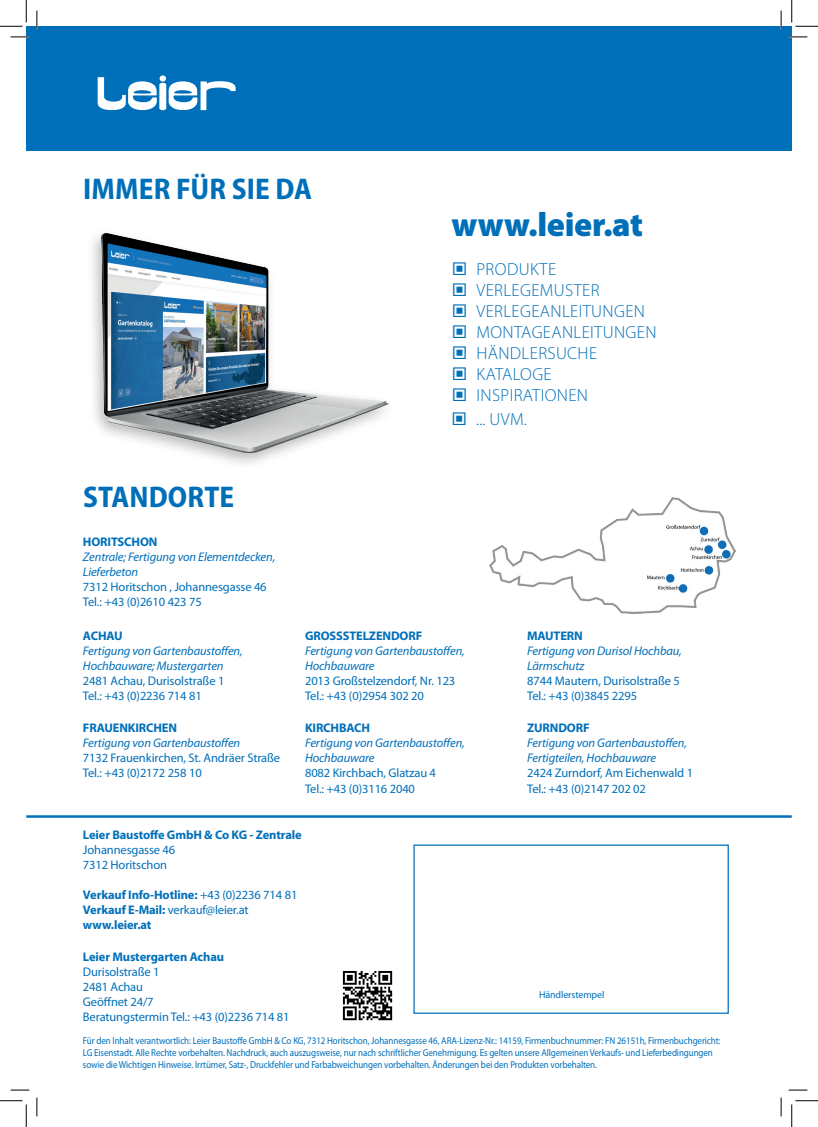
<style>
.page{position:relative;width:818px;height:1127px;background:#fff}
.page>*{position:absolute;margin:0;border:0;box-sizing:border-box;transform-origin:0 0}
.t1{font:900 33.75px "Myriad Pro";letter-spacing:-.01em;color:#006fba}
.t2{font:700 semi-condensed 30px "Myriad Pro";letter-spacing:.005em;color:#006fba}
.t3{font:300 17.5px/21px "Myriad Pro";letter-spacing:.02em;color:#006fba}
.t4{font:12.5px/15px "Myriad Pro";letter-spacing:-.01em;color:#006fba}
.t5{font:italic 12.5px/15px "Myriad Pro";letter-spacing:-.01em;color:#006fba}
.t6{font:700 12.5px/15px "Myriad Pro";letter-spacing:-.01em;color:#006fba}
.t7{font:10px/12px "Myriad Pro";letter-spacing:-.01em;color:#006fba;scale:.9 1}
.t8{font:10px "Myriad Pro";letter-spacing:-.01em;color:#006fba}
.s1{font-weight:400}
</style>
<div class="page">
<div style="left:26px;top:26px;width:766px;height:124px;background:#006fba"></div>
<svg style="left:98px;top:75px;width:138px;height:35px"></svg>
<hr style="left:26px;top:815px;width:766px;height:2px;background:#006fba">
<div style="left:413px;top:844px;width:316px;height:169px;border:1px solid #006fba"></div>
<svg style="left:342px;top:971px;width:51px;height:50px"></svg>
<svg style="left:343px;top:971px;width:49px;height:48px"></svg>
<img style="left:92px;top:233px;width:297px;height:231px">
<img style="left:489px;top:498px;width:246px;height:115px">
<svg style="left:11px;top:36px;width:18px;height:2px"></svg>
<svg style="left:788px;top:36px;width:19px;height:2px"></svg>
<svg style="left:11px;top:1089px;width:18px;height:1px"></svg>
<svg style="left:788px;top:1089px;width:19px;height:1px"></svg>
<svg style="left:36px;top:11px;width:2px;height:18px"></svg>
<svg style="left:36px;top:1097px;width:2px;height:18px"></svg>
<svg style="left:780px;top:11px;width:2px;height:18px"></svg>
<svg style="left:780px;top:1097px;width:2px;height:18px"></svg>
<svg style="left:0;top:0;width:27px;height:27px"></svg>
<svg style="left:0;top:1100px;width:27px;height:26px"></svg>
<svg style="left:791px;top:0;width:27px;height:27px"></svg>
<svg style="left:791px;top:1100px;width:27px;height:26px"></svg>
<h2 class="t2" style="left:83px;top:173px;width:230px">IMMER FÜR SIE DA</h2>
<h2 class="t2" style="left:83px;top:480px;width:152px">STANDORTE</h2>
<h1 class="t1" style="left:451px;top:205px;width:193px">www.leier.at</h1>
<h3 class="t3" style="left:476px;top:259px;width:182px">PRODUKTE<br>VERLEGEMUSTER<br>VERLEGEANLEITUNGEN<br>MONTAGEANLEITUNGEN<br>HÄNDLERSUCHE<br>KATALOGE<br>INSPIRATIONEN</h3>
<h3 class="t3" style="left:476px;top:409px;width:52px">... UVM.</h3>
<p class="t6" style="left:83px;top:534px;width:76px">HORITSCHON</p>
<p class="t5" style="left:83px;top:549px;width:194px">Zentrale; Fertigung von Elementdecken,<br>Lieferbeton</p>
<p class="t4" style="left:83px;top:579px;width:185px">7312 Horitschon , Johannesgasse 46<br>Tel.: +43 (0)2610 423 75</p>
<p class="t6" style="left:83px;top:628px;width:41px">ACHAU</p>
<p class="t5" style="left:83px;top:643px;width:161px">Fertigung von Gartenbaustoffen,<br>Hochbauware; Mustergarten</p>
<p class="t4" style="left:83px;top:673px;width:143px">2481 Achau, Durisolstraße 1<br>Tel.: +43 (0)2236 714 81</p>
<p class="t6" style="left:83px;top:720px;width:96px">FRAUENKIRCHEN</p>
<p class="t5" style="left:83px;top:735px;width:159px">Fertigung von Gartenbaustoffen</p>
<p class="t4" style="left:83px;top:750px;width:199px">7132 Frauenkirchen, St. Andräer Straße<br>Tel.: +43 (0)2172 258 10</p>
<p class="t6" style="left:305px;top:628px;width:119px">GROSSSTELZENDORF</p>
<p class="t5" style="left:305px;top:643px;width:161px">Fertigung von Gartenbaustoffen,<br>Hochbauware</p>
<p class="t4" style="left:305px;top:673px;width:152px">2013 Großstelzendorf, Nr. 123<br>Tel.: +43 (0)2954 302 20</p>
<p class="t6" style="left:305px;top:720px;width:67px">KIRCHBACH</p>
<p class="t5" style="left:305px;top:735px;width:161px">Fertigung von Gartenbaustoffen,<br>Hochbauware</p>
<p class="t4" style="left:305px;top:765px;width:132px">8082 Kirchbach, Glatzau 4<br>Tel.: +43 (0)3116 2040</p>
<p class="t6" style="left:83px;top:827px;width:220px">Leier Baustoffe GmbH &amp; Co KG - Zentrale</p>
<p class="t4" style="left:83px;top:842px;width:94px">Johannesgasse 46<br>7312 Horitschon</p>
<p class="t6" style="left:83px;top:887px;width:216px">Verkauf Info-Hotline: <span class="s1">+43 (0)2236 714 81<br></span>Verkauf E-Mail: <span class="s1">verkauf@leier.at </span>www.leier.at</p>
<p class="t6" style="left:83px;top:949px;width:143px">Leier Mustergarten Achau</p>
<p class="t4" style="left:83px;top:964px;width:208px">Durisolstraße 1<br>2481 Achau<br>Geöffnet 24/7<br>Beratungstermin Tel.: +43 (0)2236 714 81</p>
<p class="t6" style="left:527px;top:628px;width:57px">MAUTERN</p>
<p class="t5" style="left:527px;top:643px;width:156px">Fertigung von Durisol Hochbau,<br>Lärmschutz</p>
<p class="t4" style="left:527px;top:673px;width:154px">8744 Mautern, Durisolstraße 5<br>Tel.: +43 (0)3845 2295</p>
<p class="t6" style="left:527px;top:720px;width:64px">ZURNDORF</p>
<p class="t5" style="left:527px;top:735px;width:161px">Fertigung von Gartenbaustoffen,<br>Fertigteilen, Hochbauware</p>
<p class="t4" style="left:527px;top:765px;width:167px">2424 Zurndorf, Am Eichenwald 1<br>Tel.: +43 (0)2147 202 02</p>
<p class="t8" style="left:539px;top:988px;width:67px">Händlerstempel</p>
<p class="t7" style="left:83px;top:1034px;width:710px">Für den Inhalt verantwortlich: Leier Baustoffe GmbH &amp; Co KG, 7312 Horitschon, Johannesgasse 46, ARA-Lizenz-Nr.: 14159, Firmenbuchnummer: FN 26151h, Firmenbuchgericht:<br>LG Eisenstadt. Alle Rechte vorbehalten. Nachdruck, auch auszugsweise, nur nach schriftlicher Genehmigung. Es gelten unsere Allgemeinen Verkaufs- und Lieferbedingungen sowie die Wichtigen Hinweise. Irrtümer, Satz-, Druckfehler und Farbabweichungen vorbehalten. Änderungen bei den Produkten vorbehalten.</p>
</div>
